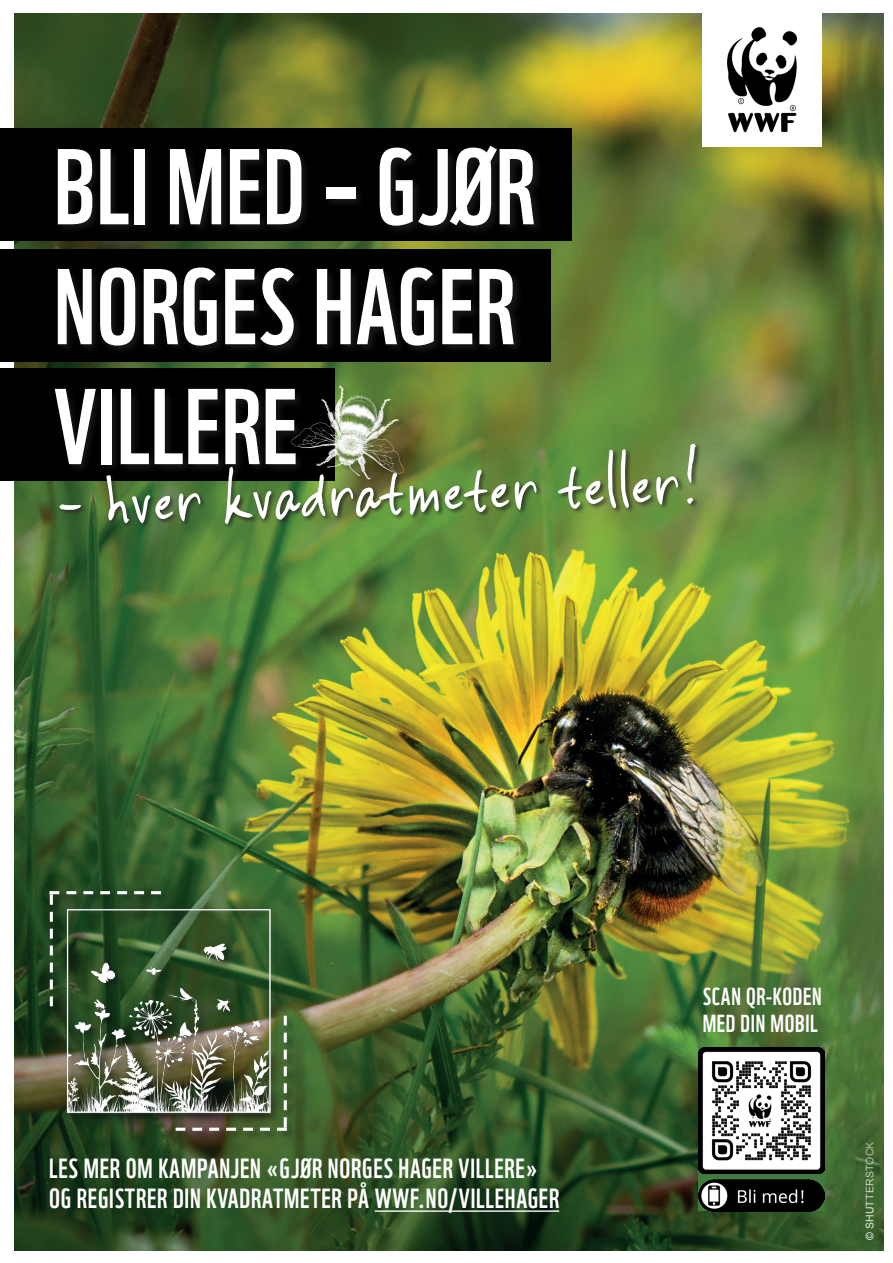
<style>
.page{position:relative;width:893px;height:1263px;background:#fff}
.page>*{position:absolute;margin:0;border:0;box-sizing:border-box;transform-origin:0 0}
.t1{font:104.55px/119.9px "WWF";letter-spacing:.01em;color:#fff}
.t2{font:75px "Vinc Hand";color:#fff}
.t3{font:27px/30px "WWF";letter-spacing:.03em;color:#fff}
.t4{font:24px/27px "WWF";letter-spacing:.03em;color:#fff}
.t5{font:10.5px "Arial";letter-spacing:.02em;color:#fff}
.s1{font-size:112.35px}
</style>
<div class="page">
<img style="left:15px;top:14px;width:868px;height:1236px">
<div style="left:0;top:128px;width:571px;height:113px;background:#000"></div>
<div style="left:0;top:249px;width:550px;height:113px;background:#000"></div>
<div style="left:0;top:368px;width:335px;height:113px;background:#000"></div>
<div style="left:52px;top:144px;width:493px;height:331px;background:#231f20;opacity:.75"></div>
<div style="left:58px;top:442px;width:643px;height:88px;background:#231f20;opacity:.75"></div>
<div style="left:291px;top:385px;width:119px;height:101px;background:#231f20;opacity:.35"></div>
<svg style="left:292px;top:385px;width:112px;height:94px"></svg>
<img style="left:703px;top:14px;width:119px;height:133px">
<img style="left:698px;top:1047px;width:127px;height:164px">
<img style="left:19px;top:851px;width:313px;height:323px">
<hr style="left:375px;top:1210px;width:184px;height:2px;background:#fff">
<h1 class="t1" style="left:54px;top:117px;width:482px">BLI MED <span class="s1">–</span> GJØR<br>NORGES HAGER<br>VILLERE</h1>
<h2 class="t2" style="left:53px;top:454px;width:647px;rotate:-2deg">- hver kvadratmeter teller!</h2>
<p class="t3" style="left:49px;top:1151px;width:511px">LES MER OM KAMPANJEN «GJØR NORGES HAGER VILLERE»<br>OG REGISTRER DIN KVADRATMETER PÅ WWF.NO/VILLEHAGER</p>
<p class="t4" style="left:703px;top:980px;width:121px">SCAN QR-KODEN<br>MED DIN MOBIL</p>
<p class="t5" style="left:863px;top:1240px;width:100px;rotate:-90deg">© SHUTTERSTOCK</p>
</div>
